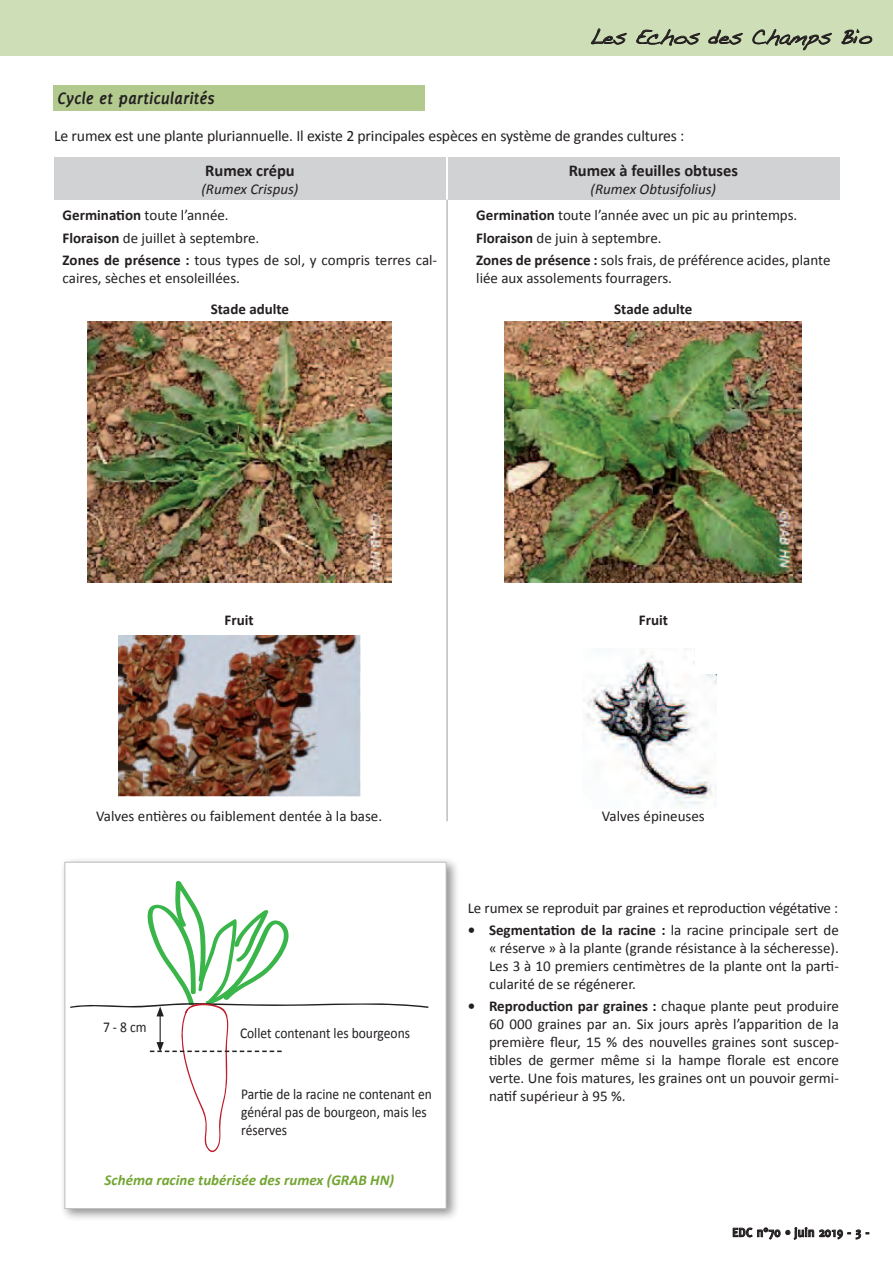
<style>
.page{position:relative;width:893px;height:1263px;background:#fff}
.page>*{position:absolute;margin:0;border:0;box-sizing:border-box;transform-origin:0 0}
.t1{font:21px "Handwriting Dakota";color:#231f20}
.t2{font:italic 700 18px "Delicious";color:#231f20}
.t3{font:700 16.5px "Calibri";color:#231f20}
.t4{font:15.75px "Calibri";letter-spacing:-.01em;color:#231f20}
.t5{font:15px/18px "Calibri";color:#231f20}
.t6{font:15px/18px "Calibri";color:#231f20;scale:.9 1}
.t7{font:italic 15px/26.5px "Calibri";color:#231f20}
.t8{font:italic 700 15px "Calibri";color:#73a532}
.t9{font:700 15px "Calibri";color:#231f20}
.t10{font:700 13.5px "Delicious";color:#231f20}
.s1{font-weight:700;font-style:normal}
.s2{font-style:normal}
.s3{font-weight:700}
.s4{font-style:italic}
.s5{font-family:"Calibri";font-weight:400}
</style>
<div class="page">
<div style="left:0;top:0;width:893px;height:55px;background:#cedeb7"></div>
<svg style="left:591px;top:28px;width:36px;height:17px"></svg>
<svg style="left:636px;top:29px;width:64px;height:17px"></svg>
<svg style="left:708px;top:29px;width:35px;height:16px"></svg>
<svg style="left:752px;top:29px;width:80px;height:22px"></svg>
<svg style="left:841px;top:29px;width:32px;height:16px"></svg>
<hr style="left:446px;top:200px;width:2px;height:621px;background:#bcbdc0">
<svg style="left:732px;top:1227px;width:137px;height:13px"></svg>
<div style="left:53px;top:85px;width:371px;height:26px;background:#b2ca8e"></div>
<img style="left:87px;top:322px;width:304px;height:261px">
<img style="left:505px;top:322px;width:297px;height:261px">
<img style="left:118px;top:635px;width:242px;height:161px">
<img style="left:585px;top:649px;width:132px;height:158px">
<div style="left:695px;top:635px;width:29px;height:39px;background:#fff"></div>
<div style="left:59px;top:856px;width:400px;height:366px;background:#231f20;opacity:.5"></div>
<div style="left:65px;top:862px;width:381px;height:347px;background:#fff;border:1px solid #bcbdc0"></div>
<svg style="left:70px;top:881px;width:359px;height:272px"></svg>
<div style="left:54px;top:157px;width:392px;height:43px;background:#d1d2d4"></div>
<div style="left:448px;top:157px;width:391px;height:43px;background:#d1d2d4"></div>
<h1 class="t1" style="left:590px;top:24px;width:283px">Les Echos des Champs Bio</h1>
<p class="t2" style="left:57px;top:88px;width:159px">Cycle et particularités</p>
<p class="t4" style="left:54px;top:126px;width:632px">Le rumex est une plante pluriannuelle. Il existe 2 principales espèces en système de grandes cultures :</p>
<p class="t3" style="left:205px;top:160px;width:91px">Rumex crépu</p>
<p class="t7" style="left:63px;top:175px;width:237px;text-indent:139px">(Rumex Crispus)<br><span class="s1">Germination</span> <span class="s2">toute l’année.</span></p>
<p class="t5" style="left:63px;top:227px;width:376px;line-height:22.2px"><span class="s3">Floraison</span> de juillet à septembre.<br><span class="s3">Zones de présence :</span> tous types de sol, y compris terres cal-</p>
<p class="t5" style="left:63px;top:269px;width:179px">caires, sèches et ensoleillées.</p>
<p class="t9" style="left:211px;top:299px;width:80px">Stade adulte</p>
<p class="t3" style="left:569px;top:160px;width:171px">Rumex à feuilles obtuses</p>
<p class="t5" style="left:476px;top:176px;width:323px;line-height:26.5px;text-indent:114px"><span class="s4">(Rumex Obtusifolius)<br></span><span class="s3">Germination</span> toute l’année avec un pic au printemps.</p>
<p class="t5" style="left:476px;top:227px;width:356px;line-height:22.2px"><span class="s3">Floraison</span> de juin à septembre.<br><span class="s3">Zones de présence :</span> sols frais, de préférence acides, plante</p>
<p class="t5" style="left:476px;top:269px;width:197px">liée aux assolements fourragers.</p>
<p class="t9" style="left:614px;top:299px;width:80px">Stade adulte</p>
<p class="t9" style="left:225px;top:610px;width:31px">Fruit</p>
<p class="t9" style="left:639px;top:610px;width:31px">Fruit</p>
<p class="t5" style="left:96px;top:807px;width:287px">Valves entières ou faiblement dentée à la base.</p>
<p class="t6" style="left:103px;top:1018px;width:50px">7 - 8 cm</p>
<p class="t6" style="left:240px;top:1024px;width:190px">Collet contenant les bourgeons</p>
<p class="t6" style="left:241px;top:1085px;width:213px">Partie de la racine ne contenant en général pas de bourgeon, mais les réserves</p>
<p class="t8" style="left:105px;top:1171px;width:291px">Schéma racine tubérisée des rumex (GRAB HN)</p>
<p class="t5" style="left:602px;top:807px;width:104px">Valves épineuses</p>
<p class="t5" style="left:468px;top:899px;width:372px">Le rumex se reproduit par graines et reproduction végétative :</p>
<p class="t5" style="left:489px;top:921px;width:351px;text-align:justify;text-indent:-21px"><span class="s3">• Segmentation de la racine :</span> la racine principale sert de « réserve » à la plante (grande résistance à la sécheresse).<br>Les 3 à 10 premiers centimètres de la plante ont la parti&shy;cularité de se régénerer.</p>
<p class="t5" style="left:489px;top:997px;width:351px;text-align:justify;text-indent:-21px"><span class="s3">• Reproduction par graines :</span> chaque plante peut produire 60 000 graines par an. Six jours après l’apparition de la première fleur, 15 % des nouvelles graines sont suscep&shy;tibles de germer même si la hampe florale est encore verte. Une fois matures, les graines ont un pouvoir germi&shy;natif supérieur à 95 %.</p>
<p class="t10" style="left:732px;top:1224px;width:139px">EDC n°70 <span class="s5">•</span> juin 2019 - 3 -</p>
</div>
